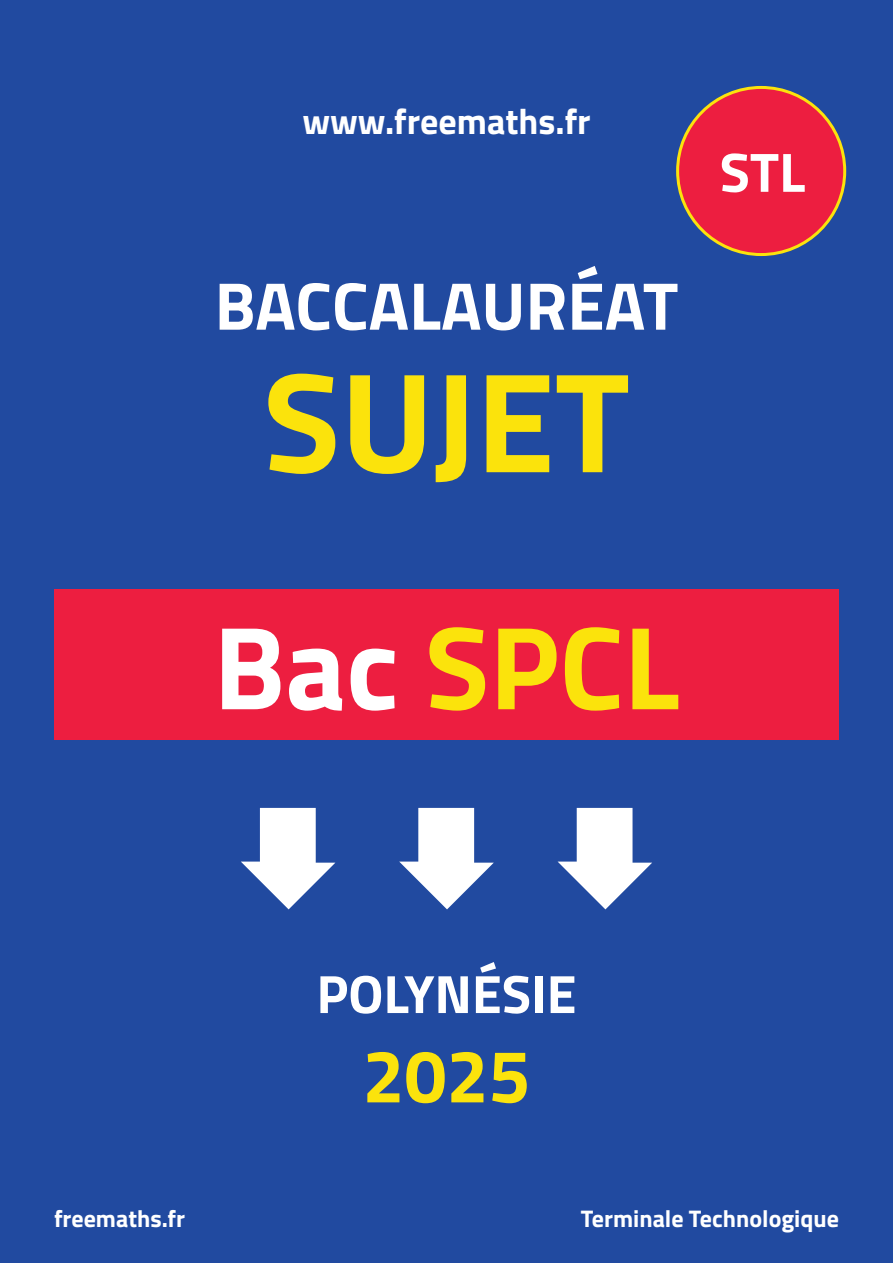
<style>
.page{position:relative;width:893px;height:1263px;background:#214aa0}
.page>*{position:absolute;margin:0;border:0;box-sizing:border-box;transform-origin:0 0}
.t1{font:700 142.5px "Titillium";color:#fbe30c}
.t2{font:700 118.5px "Titillium";color:#fbe30c}
.t3{font:700 75px "Titillium";color:#fbe30c}
.t4{font:700 67.5px "Titillium";color:#fff}
.t5{font:700 55.5px "Titillium";color:#fff}
.t6{font:700 54px "Titillium";color:#fff}
.t7{font:700 36px "Titillium";color:#fff}
.t8{font:700 24px "Titillium";color:#fff}
.s1{color:#fff}
</style>
<div class="page">
<svg style="left:241px;top:808px;width:94px;height:101px"></svg>
<svg style="left:399px;top:808px;width:95px;height:101px"></svg>
<svg style="left:558px;top:808px;width:94px;height:101px"></svg>
<div style="left:54px;top:589px;width:785px;height:151px;background:#ed1e40"></div>
<div style="left:678px;top:87px;width:167px;height:168px;background:#ed1e40;border-radius:50%"></div>
<h3 class="t7" style="left:302px;top:94px;width:290px">www.freemaths.fr</h3>
<h3 class="t4" style="left:215px;top:254px;width:465px">BACCALAURÉAT</h3>
<h1 class="t1" style="left:263px;top:313px;width:368px">SUJET</h1>
<h3 class="t5" style="left:720px;top:130px;width:87px">STL</h3>
<h2 class="t2" style="left:213px;top:577px;width:468px"><span class="s1">Bac</span> SPCL</h2>
<p class="t6" style="left:316px;top:953px;width:262px">POLYNÉSIE</p>
<h3 class="t3" style="left:362px;top:1019px;width:169px">2025</h3>
<p class="t8" style="left:54px;top:1200px;width:133px">freemaths.fr</p>
<p class="t8" style="left:581px;top:1200px;width:260px">Terminale Technologique</p>
</div>
